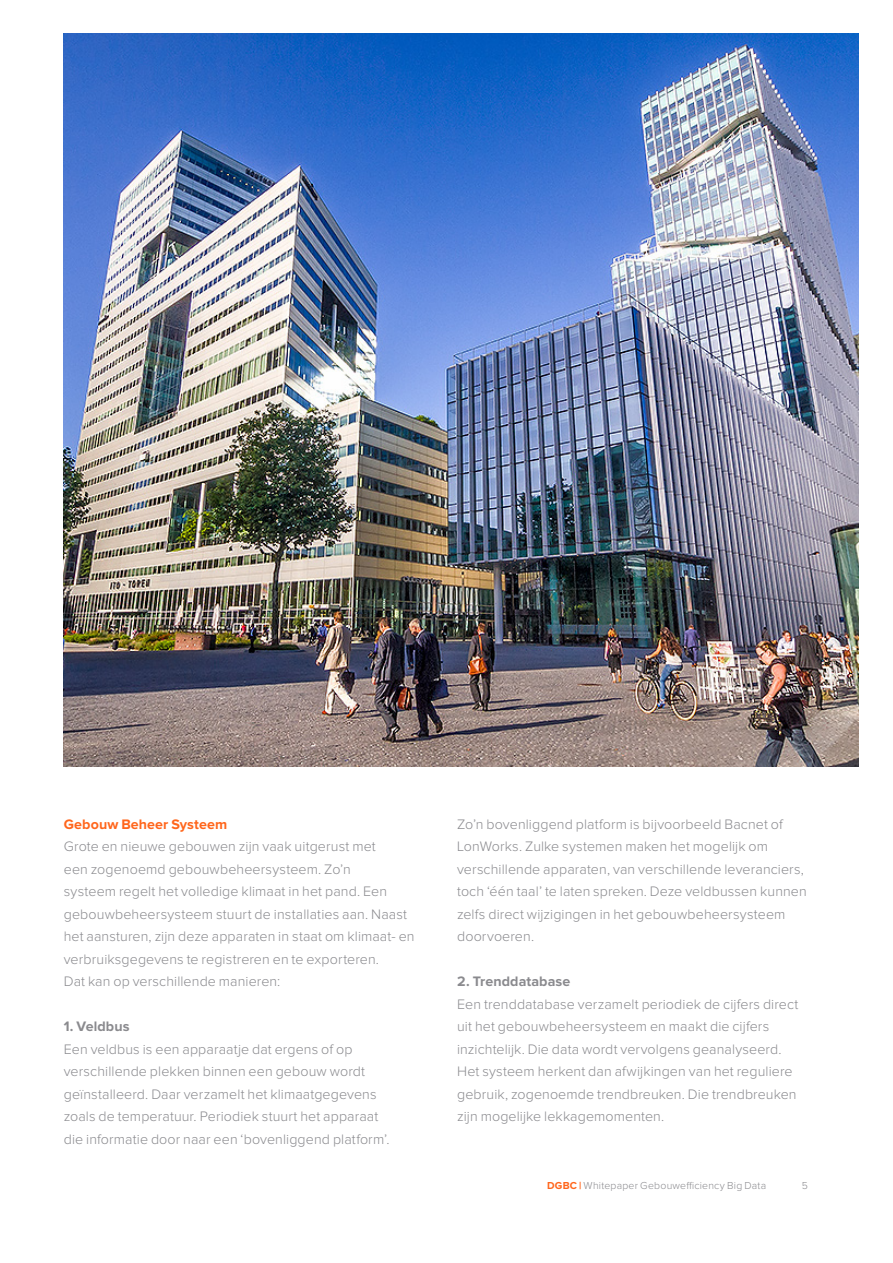
<style>
.page{position:relative;width:893px;height:1263px;background:#fff}
.page>*{position:absolute;margin:0;border:0;box-sizing:border-box;transform-origin:0 0}
.Broodtekst{font:300 14.25px/22.5px "Proxima Nova";letter-spacing:.01em;color:#8a8a8e}
.Jim_Tussenkop{font:700 14.25px "Proxima Nova";letter-spacing:.01em;color:#ff661c}
.Broodtekst-2{font:700 14.25px "Proxima Nova";letter-spacing:.005em;color:#8a8a8e}
.Jim_Tussenkop-2{font:700 14.25px "Proxima Nova";letter-spacing:.01em;color:#8a8a8e}
.t1{font:300 10.5px "Proxima Nova";letter-spacing:.02em;color:#8a8a8e}
.s1{font-weight:700;color:#ff661c}
</style>
<div class="page">
<img style="left:64px;top:33px;width:795px;height:734px">
<p class="Jim_Tussenkop" style="left:64px;top:818px;width:165px">Gebouw Beheer Systeem</p>
<p class="Broodtekst" style="left:64px;top:836px;width:352px">Grote en nieuwe gebouwen zijn vaak uitgerust met<br>een zogenoemd gebouwbeheersysteem. Zo’n<br>systeem regelt het volledige klimaat in het pand. Een gebouwbeheersysteem stuurt de installaties aan. Naast het aansturen, zijn deze apparaten in staat om klimaat- en verbruiksgegevens te registreren en te exporteren.<br>Dat kan op verschillende manieren:</p>
<p class="Jim_Tussenkop-2" style="left:64px;top:1020px;width:67px">1. Veldbus</p>
<p class="Broodtekst" style="left:64px;top:1038px;width:327px">Een veldbus is een apparaatje dat ergens of op verschillende plekken binnen een gebouw wordt geïnstalleerd. Daar verzamelt het klimaatgegevens zoals de temperatuur. Periodiek stuurt het apparaat die informatie door naar een ‘bovenliggend platform’.</p>
<p class="Broodtekst" style="left:457px;top:813px;width:351px">Zo’n bovenliggend platform is bijvoorbeeld Bacnet of LonWorks. Zulke systemen maken het mogelijk om verschillende apparaten, van verschillende leveranciers, toch ‘één taal’ te laten spreken. Deze veldbussen kunnen zelfs direct wijzigingen in het gebouwbeheersysteem doorvoeren.</p>
<p class="Broodtekst-2" style="left:457px;top:975px;width:115px">2. Trenddatabase</p>
<p class="Broodtekst" style="left:457px;top:993px;width:343px">Een trenddatabase verzamelt periodiek de cijfers direct uit het gebouwbeheersysteem en maakt die cijfers inzichtelijk. Die data wordt vervolgens geanalyseerd.<br>Het systeem herkent dan afwijkingen van het reguliere gebruik, zogenoemde trendbreuken. Die trendbreuken zijn mogelijke lekkagemomenten.</p>
<p class="t1" style="left:547px;top:1180px;width:221px"><span class="s1">DGBC |</span> Whitepaper Gebouwefficiency Big Data</p>
<p class="t1" style="left:802px;top:1180px;width:8px">5</p>
</div>
